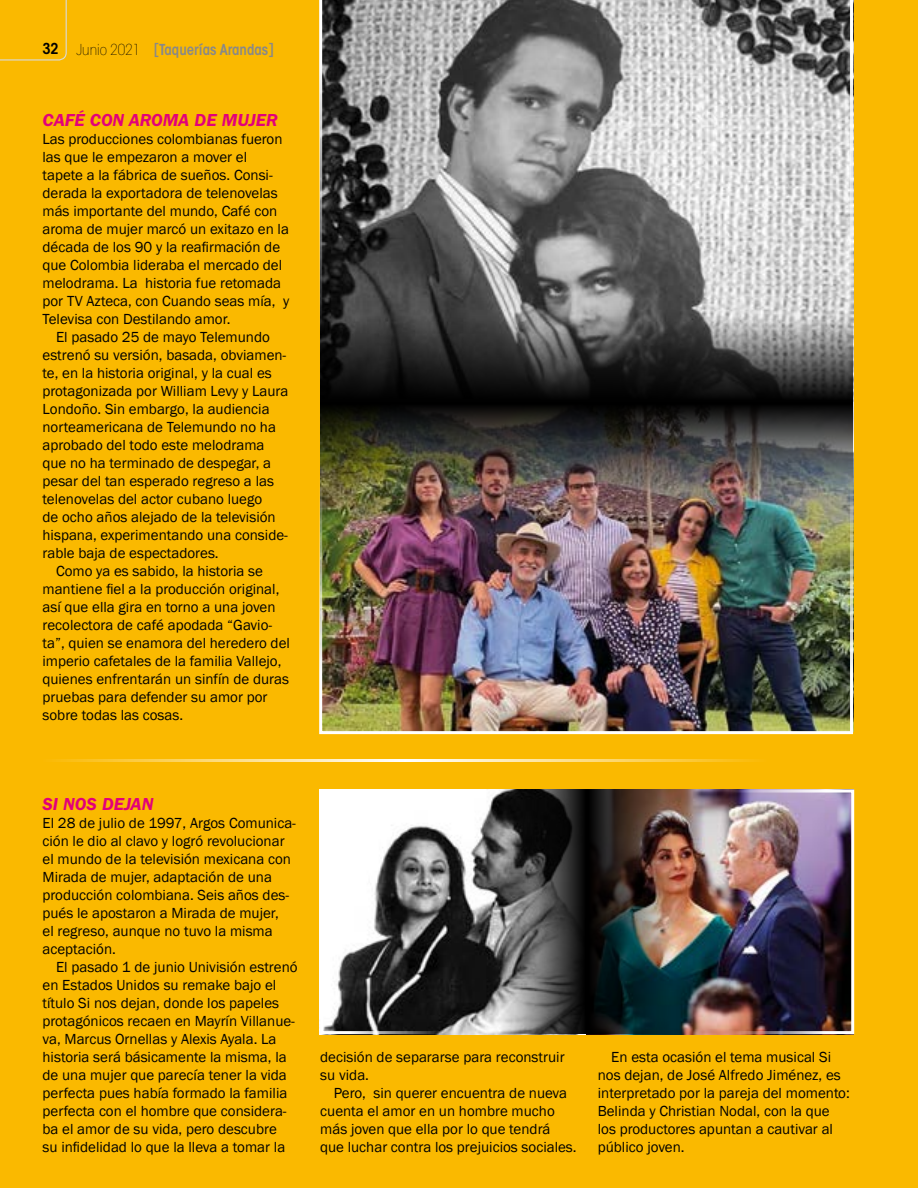
<style>
.page{position:relative;width:918px;height:1188px;background:#fab900}
.page>*{position:absolute;margin:0;border:0;box-sizing:border-box;transform-origin:0 0}
.t1{font:italic 600 18px "ITC Franklin Gothic Std";color:#e2007a}
.t2{font:15px/18px "Franklin Gothic";color:#000}
.t3{font:600 condensed 15px "ITC Avant Garde Std";color:#87888a}
.t4{font:200 condensed 15px "ITC Avant Garde Std";color:#000}
.s1{font-weight:600}
.s2{font-weight:200;color:#000}
</style>
<div class="page">
<svg style="left:0;top:0;width:67px;height:61px"></svg>
<img style="left:319px;top:790px;width:531px;height:244px">
<svg style="left:486px;top:790px;width:101px;height:244px;background:#4d4d4d"></svg>
<img style="left:587px;top:790px;width:100px;height:244px">
<div style="left:320px;top:790px;width:150px;height:244px;border:3px solid #fff"></div>
<div style="left:705px;top:790px;width:149px;height:244px;border:3px solid #fff"></div>
<img style="left:323px;top:503px;width:526px;height:227px">
<img style="left:320px;top:402px;width:533px;height:101px">
<hr style="left:43px;top:759px;width:724px;height:3px;background:#fff">
<svg style="left:319px;top:0;width:534px;height:402px;background:#808080"></svg>
<div style="left:319px;top:420px;width:534px;height:314px;border:3px solid #fff"></div>
<p class="t4" style="left:43px;top:41px;width:60px"><span class="s1">32</span> Ener</p>
<p class="t4" style="left:134px;top:41px;width:9px">0</p>
<p class="t3" style="left:76px;top:41px;width:199px"><span class="s2">Junio 2021</span> [Taquerías Arandas]</p>
<p class="t1" style="left:43px;top:110px;width:237px">CAFÉ CON AROMA DE MUJER</p>
<p class="t2" style="left:43px;top:130px;width:248px">Las producciones colombianas fueron las que le empezaron a mover el tapete a la fábrica de sueños. Consi&shy;derada la exportadora de telenovelas más importante del mundo, Café con aroma de mujer marcó un exitazo en la década de los 90 y la reafirmación de que Colombia lideraba el mercado del melodrama. La historia fue retomada por TV Azteca, con Cuando seas mía, y Televisa con Destilando amor.</p>
<p class="t2" style="left:56px;top:328px;width:215px">El pasado 25 de mayo Telemundo</p>
<p class="t2" style="left:43px;top:346px;width:245px">estrenó su versión, basada, obviamen-</p>
<p class="t2" style="left:43px;top:364px;width:231px">te, en la historia original, y la cual es</p>
<p class="t2" style="left:43px;top:382px;width:248px">protagonizada por William Levy y Laura</p>
<p class="t2" style="left:43px;top:400px;width:229px">Londoño. Sin embargo, la audiencia</p>
<p class="t2" style="left:43px;top:418px;width:235px">norteamericana de Telemundo no ha</p>
<p class="t2" style="left:43px;top:436px;width:223px">aprobado del todo este melodrama</p>
<p class="t2" style="left:43px;top:454px;width:230px">que no ha terminado de despegar, a</p>
<p class="t2" style="left:43px;top:472px;width:233px">pesar del tan esperado regreso a las</p>
<p class="t2" style="left:43px;top:490px;width:221px">telenovelas del actor cubano luego</p>
<p class="t2" style="left:43px;top:508px;width:235px">de ocho años alejado de la televisión</p>
<p class="t2" style="left:43px;top:526px;width:247px">hispana, experimentando una conside-</p>
<p class="t2" style="left:43px;top:544px;width:178px">rable baja de espectadores.</p>
<p class="t2" style="left:56px;top:562px;width:208px">Como ya es sabido, la historia se</p>
<p class="t2" style="left:43px;top:580px;width:238px">mantiene fiel a la producción original,</p>
<p class="t2" style="left:43px;top:598px;width:235px">así que ella gira en torno a una joven</p>
<p class="t2" style="left:43px;top:616px;width:231px">recolectora de café apodada “Gavio-</p>
<p class="t2" style="left:43px;top:634px;width:249px">ta”, quien se enamora del heredero del</p>
<p class="t2" style="left:43px;top:652px;width:241px">imperio cafetales de la familia Vallejo,</p>
<p class="t2" style="left:43px;top:670px;width:248px">quienes enfrentarán un sinfín de duras</p>
<p class="t2" style="left:43px;top:688px;width:226px">pruebas para defender su amor por</p>
<p class="t2" style="left:43px;top:706px;width:142px">sobre todas las cosas.</p>
<p class="t1" style="left:43px;top:794px;width:112px">SI NOS DEJAN</p>
<p class="t2" style="left:43px;top:814px;width:255px">El 28 de julio de 1997, Argos Comunica&shy;ción le dio al clavo y logró revolucionar el mundo de la televisión mexicana con Mirada de mujer, adaptación de una producción colombiana. Seis años des&shy;pués le apostaron a Mirada de mujer,<br>el regreso, aunque no tuvo la misma aceptación.</p>
<p class="t2" style="left:43px;top:958px;width:257px;text-indent:14px">El pasado 1 de junio Univisión estrenó en Estados Unidos su remake bajo el título Si nos dejan, donde los papeles protagónicos recaen en Mayrín Villanue&shy;va, Marcus Ornellas y Alexis Ayala. La historia será básicamente la misma, la de una mujer que parecía tener la vida perfecta pues había formado la familia perfecta con el hombre que considera&shy;ba el amor de su vida, pero descubre<br>su infidelidad lo que la lleva a tomar la</p>
<p class="t2" style="left:320px;top:1048px;width:246px">decisión de separarse para reconstruir su vida.</p>
<p class="t2" style="left:320px;top:1084px;width:258px;text-indent:14px">Pero, sin querer encuentra de nueva cuenta el amor en un hombre mucho más joven que ella por lo que tendrá que luchar contra los prejuicios sociales.</p>
<p class="t2" style="left:598px;top:1048px;width:254px;text-indent:14px">En esta ocasión el tema musical Si nos dejan, de José Alfredo Jiménez, es interpretado por la pareja del momento:<br>Belinda y Christian Nodal, con la que los productores apuntan a cautivar al público joven.</p>
</div>
